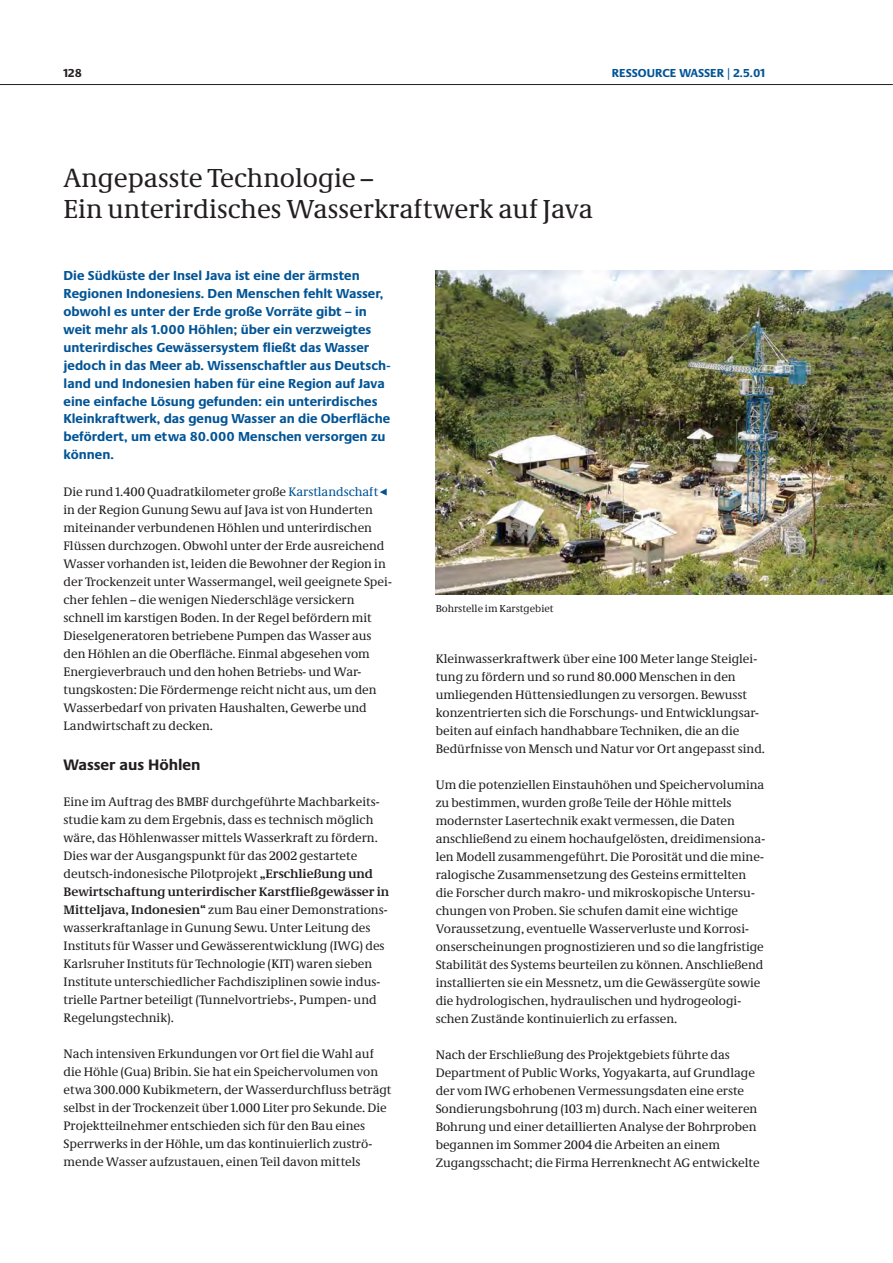
<style>
.page{position:relative;width:893px;height:1263px;background:#fff}
.page>*{position:absolute;margin:0;border:0;box-sizing:border-box;transform-origin:0 0}
.t1{font:27px/31.5px "Neue Demos";color:#231f20}
.t2{font:700 15.75px "Neue Praxis";color:#231f20}
.t3{font:700 13.5px/18px "Neue Praxis";color:#005496}
.t4{font:12.75px/18px "Neue Demos";color:#231f20}
.t5{font:700 12px "Neue Praxis";letter-spacing:.005em;color:#005496}
.t6{font:700 12px "Neue Praxis";color:#231f20}
.t7{font:10.5px "Neue Demos";color:#231f20}
.s1{color:#005496}
.s2{font-weight:700}
</style>
<div class="page">
<svg style="left:380px;top:489px;width:7px;height:7px"></svg>
<hr style="left:0;top:84px;width:892px;height:1px;background:#231f20">
<img style="left:436px;top:270px;width:456px;height:324px">
<p class="t6" style="left:64px;top:68px;width:20px">128</p>
<p class="t5" style="left:612px;top:68px;width:155px">RESSOURCE WASSER | 2.5.01</p>
<h1 class="t1" style="left:64px;top:165px;width:531px">Angepasste Technologie –<br>Ein unterirdisches Wasserkraftwerk auf Java</h1>
<p class="t3" style="left:64px;top:267px;width:328px">Die Südküste der Insel Java ist eine der ärmsten Regionen Indonesiens. Den Menschen fehlt Wasser, obwohl es unter der Erde große Vorräte gibt – in weit mehr als 1.000 Höhlen; über ein verzweigtes unterirdisches Gewässersystem fließt das Wasser jedoch in das Meer ab. Wissenschaftler aus Deutsch&shy;land und Indonesien haben für eine Region auf Java eine einfache Lösung gefunden: ein unterirdisches Kleinkraftwerk, das genug Wasser an die Oberfläche befördert, um etwa 80.000 Menschen versorgen zu können.</p>
<p class="t4" style="left:64px;top:483px;width:330px">Die rund 1.400 Quadratkilometer große <span class="s1">Karstlandschaft </span>in der Region Gunung Sewu auf Java ist von Hunderten miteinander verbundenen Höhlen und unterirdischen Flüssen durchzogen. Obwohl unter der Erde ausreichend Wasser vorhanden ist, leiden die Bewohner der Region in der Trockenzeit unter Wassermangel, weil geeignete Spei&shy;cher fehlen – die wenigen Niederschläge versickern schnell im karstigen Boden. In der Regel befördern mit Dieselgeneratoren betriebene Pumpen das Wasser aus den Höhlen an die Oberfläche. Einmal abgesehen vom Energieverbrauch und den hohen Betriebs- und War&shy;tungskosten: Die Fördermenge reicht nicht aus, um den Wasserbedarf von privaten Haushalten, Gewerbe und Landwirtschaft zu decken.</p>
<p class="t2" style="left:64px;top:759px;width:138px">Wasser aus Höhlen</p>
<p class="t4" style="left:64px;top:794px;width:327px">Eine im Auftrag des BMBF durchgeführte Machbarkeits&shy;studie kam zu dem Ergebnis, dass es technisch möglich wäre, das Höhlenwasser mittels Wasserkraft zu fördern.<br>Dies war der Ausgangspunkt für das 2002 gestartete deutsch-indonesische Pilotprojekt <span class="s2">„Erschließung und Bewirtschaftung unterirdischer Karstfließgewässer in Mitteljava, Indonesien“</span> zum Bau einer Demonstrations&shy;wasserkraftanlage in Gunung Sewu. Unter Leitung des Instituts für Wasser und Gewässerentwicklung (IWG) des Karlsruher Instituts für Technologie (KIT) waren sieben Institute unterschiedlicher Fachdisziplinen sowie indus&shy;trielle Partner beteiligt (Tunnelvortriebs-, Pumpen- und Regelungstechnik).</p>
<p class="t4" style="left:64px;top:1046px;width:329px">Nach intensiven Erkundungen vor Ort fiel die Wahl auf die Höhle (Gua) Bribin. Sie hat ein Speichervolumen von etwa 300.000 Kubikmetern, der Wasserdurchfluss beträgt selbst in der Trockenzeit über 1.000 Liter pro Sekunde. Die Projektteilnehmer entschieden sich für den Bau eines Sperrwerks in der Höhle, um das kontinuierlich zuströ&shy;mende Wasser aufzustauen, einen Teil davon mittels</p>
<p class="t7" style="left:436px;top:605px;width:119px">Bohrstelle im Karstgebiet</p>
<p class="t4" style="left:436px;top:650px;width:331px">Kleinwasserkraftwerk über eine 100 Meter lange Steiglei&shy;tung zu fördern und so rund 80.000 Menschen in den umliegenden Hüttensiedlungen zu versorgen. Bewusst konzentrierten sich die Forschungs- und Entwicklungsar&shy;beiten auf einfach handhabbare Techniken, die an die Bedürfnisse von Mensch und Natur vor Ort angepasst sind.</p>
<p class="t4" style="left:436px;top:776px;width:331px">Um die potenziellen Einstauhöhen und Speichervolumina zu bestimmen, wurden große Teile der Höhle mittels modernster Lasertechnik exakt vermessen, die Daten anschließend zu einem hochaufgelösten, dreidimensiona&shy;len Modell zusammengeführt. Die Porosität und die mine&shy;ralogische Zusammensetzung des Gesteins ermittelten die Forscher durch makro- und mikroskopische Untersu&shy;chungen von Proben. Sie schufen damit eine wichtige Voraussetzung, eventuelle Wasserverluste und Korrosi&shy;onserscheinungen prognostizieren und so die langfristige Stabilität des Systems beurteilen zu können. Anschließend installierten sie ein Messnetz, um die Gewässergüte sowie die hydrologischen, hydraulischen und hydrogeologi&shy;schen Zustände kontinuierlich zu erfassen.</p>
<p class="t4" style="left:436px;top:1046px;width:325px">Nach der Erschließung des Projektgebiets führte das Department of Public Works, Yogyakarta, auf Grundlage der vom IWG erhobenen Vermessungsdaten eine erste Sondierungsbohrung (103 m) durch. Nach einer weiteren Bohrung und einer detaillierten Analyse der Bohrproben begannen im Sommer 2004 die Arbeiten an einem Zugangsschacht; die Firma Herrenknecht AG entwickelte</p>
</div>
